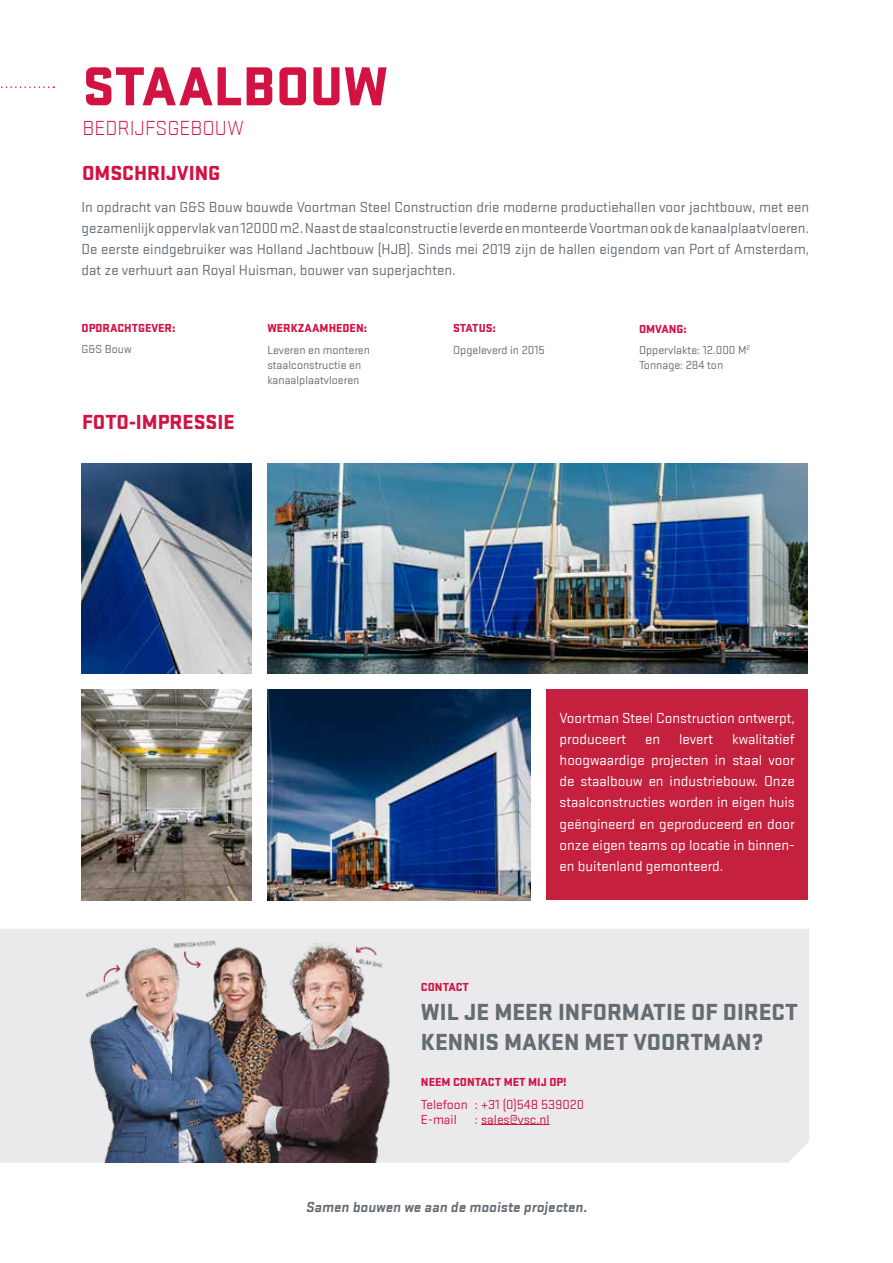
<style>
.page{position:relative;width:893px;height:1263px;background:#fff}
.page>*{position:absolute;margin:0;border:0;box-sizing:border-box;transform-origin:0 0}
.t1{font:900 57px "Stratum No 1";color:#d21242}
.t2{font:900 24px/30px "Stratum No 1";color:#646c74}
.t3{font:900 21px "Stratum No 1";color:#d21242}
.t4{font:300 21px "Stratum No 1";color:#d21242}
.t5{font:15px/21px "Stratum No 1";color:#646c74;text-align:justify}
.t6{font:15px/21px "Stratum No 1";color:#fff}
.t7{font:700 15px "Stratum No 1";color:#646c74}
.t8{font:13.5px/15px "Stratum No 1";color:#d21242}
.t9{font:12px/15px "Stratum No 1";color:#646c74}
.t10{font:900 12px "Stratum No 1";color:#d21242}
</style>
<div class="page">
<img style="left:82px;top:463px;width:170px;height:211px">
<img style="left:267px;top:463px;width:541px;height:211px">
<svg style="left:1px;top:86px;width:53px;height:2px"></svg>
<img style="left:82px;top:690px;width:170px;height:210px">
<img style="left:267px;top:690px;width:263px;height:210px">
<div style="left:546px;top:690px;width:262px;height:210px;background:#c5203e"></div>
<div style="left:0;top:929px;width:809px;height:233px;background:#eaeaec"></div>
<img style="left:81px;top:929px;width:311px;height:233px">
<hr style="left:481px;top:1124px;width:69px;height:1px;background:#d21242">
<h1 class="t1" style="left:82px;top:54px;width:307px">STAALBOUW</h1>
<h3 class="t4" style="left:82px;top:117px;width:163px">BEDRIJFSGEBOUW</h3>
<h3 class="t3" style="left:82px;top:161px;width:140px">OMSCHRIJVING</h3>
<p class="t5" style="left:82px;top:196px;width:729px">In opdracht van G&amp;S Bouw bouwde Voortman Steel Construction drie moderne productiehallen voor jachtbouw, met een gezamenlijk oppervlak van 12000 m2. Naast de staalconstructie leverde en monteerde Voortman ook de kanaalplaatvloeren.<br>De eerste eindgebruiker was Holland Jachtbouw (HJB). Sinds mei 2019 zijn de hallen eigendom van Port of Amsterdam, dat ze verhuurt aan Royal Huisman, bouwer van superjachten.</p>
<p class="t10" style="left:82px;top:321px;width:95px">OPDRACHTGEVER:</p>
<p class="t10" style="left:267px;top:322px;width:101px">WERKZAAMHEDEN:</p>
<p class="t9" style="left:82px;top:342px;width:52px">G&amp;S Bouw</p>
<p class="t10" style="left:453px;top:322px;width:44px">STATUS:</p>
<p class="t10" style="left:639px;top:322px;width:49px">OMVANG:</p>
<p class="t9" style="left:267px;top:342px;width:104px">Leveren en monteren staalconstructie en kanaalplaatvloeren</p>
<p class="t9" style="left:453px;top:342px;width:93px">Opgeleverd in 2015</p>
<p class="t9" style="left:639px;top:343px;width:113px">Oppervlakte: 12.000 M<sup>2<br></sup>Tonnage: 284 ton</p>
<h3 class="t3" style="left:82px;top:410px;width:154px">FOTO-IMPRESSIE</h3>
<p class="t6" style="left:560px;top:708px;width:237px">Voortman Steel Construction ontwerpt, produceert</p>
<p class="t6" style="left:560px;top:729px;width:237px;text-align:justify;text-indent:172px">kwalitatief hoogwaardige projecten in staal voor de staalbouw en industriebouw. Onze staalconstructies worden in eigen huis geëngineerd en geproduceerd en door onze eigen teams op locatie in binnen&shy;en buitenland gemonteerd.</p>
<p class="t6" style="left:645px;top:729px;width:17px">en</p>
<p class="t6" style="left:679px;top:729px;width:36px">levert</p>
<p class="t10" style="left:421px;top:980px;width:50px">CONTACT</p>
<h2 class="t2" style="left:421px;top:997px;width:379px">WIL JE MEER INFORMATIE OF DIRECT<br>KENNIS MAKEN MET VOORTMAN?</h2>
<p class="t10" style="left:421px;top:1075px;width:147px">NEEM CONTACT MET MIJ OP!</p>
<p class="t8" style="left:421px;top:1096px;width:165px">Telefoon : +31 (0)548 539020<br>E-mail</p>
<p class="t8" style="left:475px;top:1111px;width:76px">: sales@vsc.nl</p>
<p class="t7" style="left:306px;top:1198px;width:285px">Samen bouwen we aan de mooiste projecten.</p>
</div>
